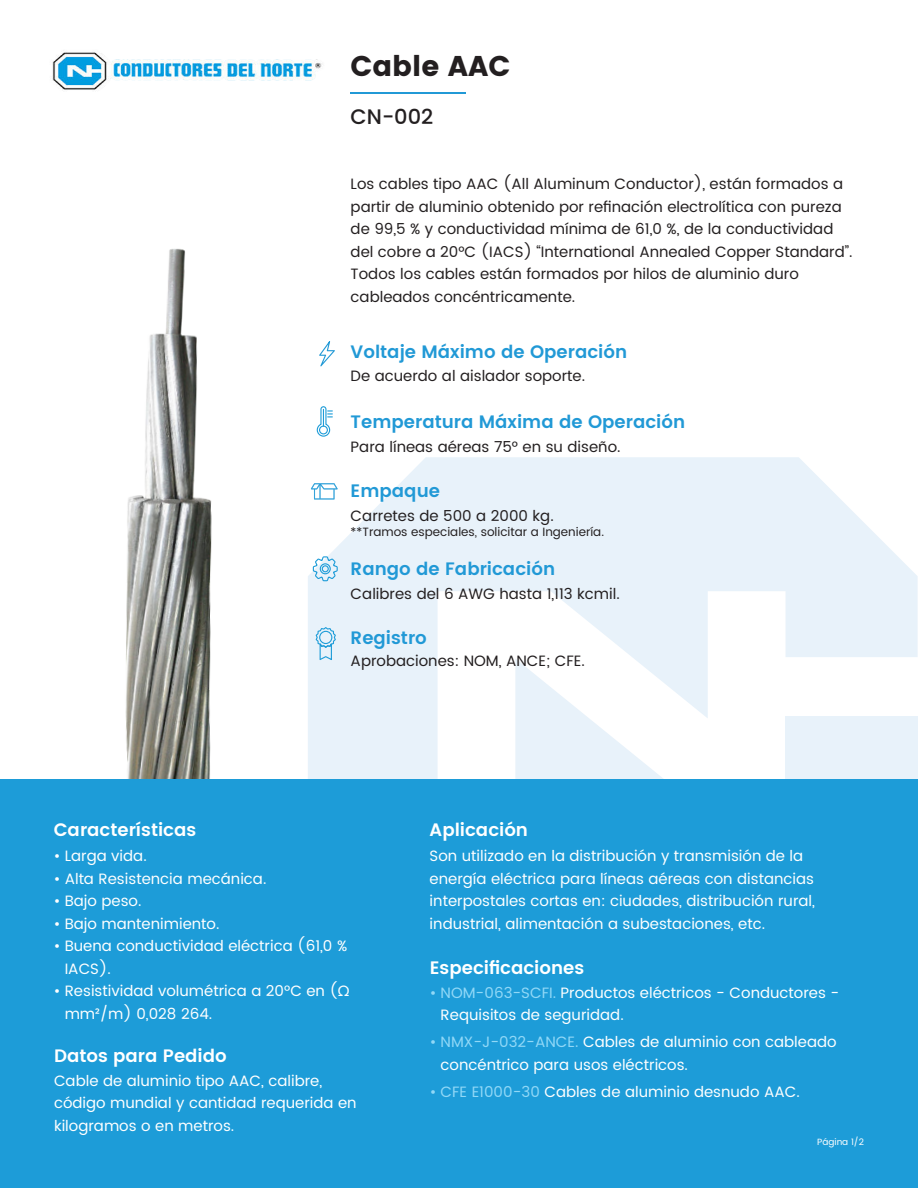
<style>
.page{position:relative;width:918px;height:1188px;background:#fff}
.page>*{position:absolute;margin:0;border:0;box-sizing:border-box;transform-origin:0 0}
.t1{font:28.5px "Poppins";color:#231f20}
.t2{font:500 21px "Poppins";color:#231f20}
.t3{font:600 18px "Poppins";color:#2199d6}
.t4{font:600 18px "Poppins";color:#fff}
.t5{font:15px/22.5px "Poppins";color:#fff}
.t6{font:15px/22.5px "Poppins";color:#231f20}
.t7{font:12px "Poppins";color:#231f20}
.t8{font:9px "Poppins";color:#fff}
.s1{color:#91d8f7}
</style>
<div class="page">
<svg style="left:308px;top:457px;width:610px;height:322px;fill:#e8f2fa"></svg>
<div style="left:786px;top:716px;width:132px;height:65px;background:#e8f2fa"></div>
<hr style="left:351px;top:93px;width:115px;height:1px;background:#2199d6">
<img style="left:52px;top:52px;width:270px;height:38px">
<img style="left:125px;top:248px;width:87px;height:531px">
<div style="left:0;top:779px;width:918px;height:409px;background:#1d9cd8"></div>
<svg style="left:319px;top:341px;width:16px;height:25px"></svg>
<svg style="left:317px;top:406px;width:16px;height:31px"></svg>
<svg style="left:311px;top:483px;width:27px;height:17px"></svg>
<svg style="left:313px;top:556px;width:25px;height:25px"></svg>
<svg style="left:316px;top:627px;width:20px;height:33px"></svg>
<h1 class="t1" style="left:351px;top:50px;width:161px">Cable AAC</h1>
<h2 class="t2" style="left:351px;top:105px;width:84px">CN-002</h2>
<p class="t6" style="left:351px;top:173px;width:503px">Los cables tipo AAC (All Aluminum Conductor), están formados a partir de aluminio obtenido por refinación electrolítica con pureza de 99,5 % y conductividad mínima de 61,0 %, de la conductividad del cobre a 20°C (IACS) “International Annealed Copper Standard”.<br>Todos los cables están formados por hilos de aluminio duro cableados concéntricamente.</p>
<p class="t3" style="left:351px;top:338px;width:278px">Voltaje Máximo de Operación</p>
<p class="t6" style="left:351px;top:365px;width:236px">De acuerdo al aislador soporte.</p>
<p class="t3" style="left:351px;top:409px;width:336px">Temperatura Máxima de Operación</p>
<p class="t6" style="left:351px;top:436px;width:271px">Para líneas aéreas 75° en su diseño.</p>
<p class="t3" style="left:351px;top:482px;width:91px">Empaque</p>
<p class="t6" style="left:351px;top:504px;width:205px">Carretes de 500 a 2000 kg.</p>
<p class="t7" style="left:351px;top:524px;width:255px">**Tramos especiales, solicitar a Ingeniería.</p>
<p class="t3" style="left:351px;top:555px;width:206px">Rango de Fabricación</p>
<p class="t6" style="left:351px;top:582px;width:271px">Calibres del 6 AWG hasta 1,113 kcmil.</p>
<p class="t3" style="left:351px;top:624px;width:78px">Registro</p>
<p class="t4" style="left:54px;top:821px;width:144px">Características</p>
<p class="t6" style="left:351px;top:649px;width:236px">Aprobaciones: NOM, ANCE; CFE.</p>
<p class="t4" style="left:430px;top:816px;width:100px">Aplicación</p>
<p class="t5" style="left:54px;top:845px;width:94px">• Larga vida.</p>
<p class="t5" style="left:54px;top:867px;width:214px">• Alta Resistencia mecánica.</p>
<p class="t5" style="left:54px;top:890px;width:89px">• Bajo peso.</p>
<p class="t5" style="left:54px;top:912px;width:167px">• Bajo mantenimiento.</p>
<p class="t5" style="left:65px;top:935px;width:284px;text-indent:-11px">• Buena conductividad eléctrica (61,0 %<br>IACS).</p>
<p class="t5" style="left:65px;top:980px;width:287px;text-indent:-11px">• Resistividad volumétrica a 20°C en (Ω mm²/m) 0,028 264.</p>
<p class="t4" style="left:54px;top:1047px;width:174px">Datos para Pedido</p>
<p class="t5" style="left:54px;top:1069px;width:304px">Cable de aluminio tipo AAC, calibre, código mundial y cantidad requerida en kilogramos o en metros.</p>
<p class="t5" style="left:430px;top:845px;width:387px">Son utilizado en la distribución y transmisión de la energía eléctrica para líneas aéreas con distancias interpostales cortas en: ciudades, distribución rural, industrial, alimentación a subestaciones, etc.</p>
<p class="t4" style="left:430px;top:954px;width:156px">Especificaciones</p>
<p class="t5" style="left:441px;top:981px;width:400px;text-indent:-11px"><span class="s1">• NOM-063-SCFI.</span> Productos eléctricos - Conductores -<br>Requisitos de seguridad.</p>
<p class="t5" style="left:441px;top:1031px;width:397px;text-indent:-11px"><span class="s1">• NMX-J-032-ANCE.</span> Cables de aluminio con cableado concéntrico para usos eléctricos.</p>
<p class="t5" style="left:430px;top:1080px;width:371px"><span class="s1">• CFE E1000-30</span> Cables de aluminio desnudo AAC.</p>
<p class="t8" style="left:817px;top:1136px;width:48px">Página 1/2</p>
</div>
